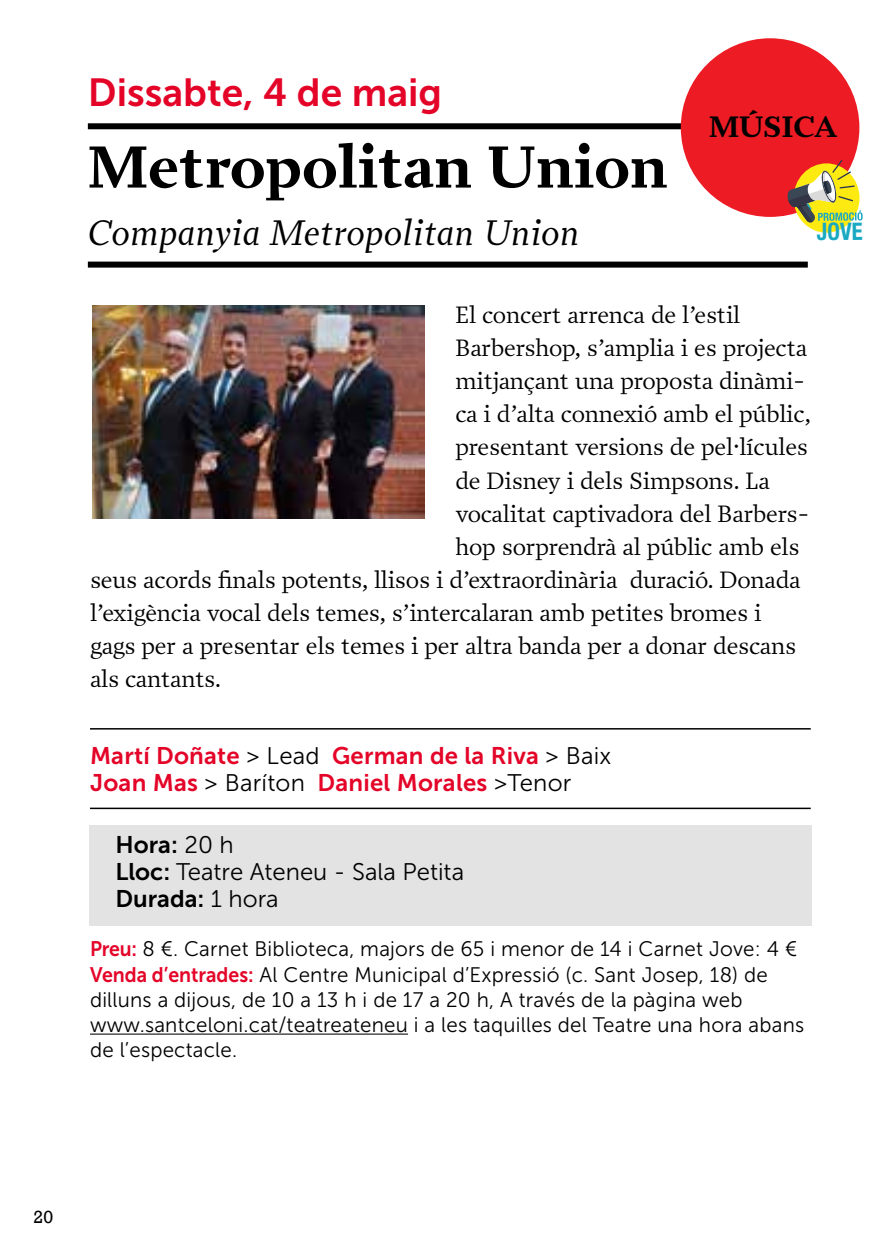
<style>
.page{position:relative;width:893px;height:1259px;background:#fff}
.page>*{position:absolute;margin:0;border:0;box-sizing:border-box;transform-origin:0 0}
.t1{font:700 60px "Prensa";color:#000}
.t2{font:39px "Museo Sans 700";color:#e40428}
.t3{font:italic 36px "Prensa";color:#000}
.t4{font:700 30px "Prensa";color:#000}
.t5{font:24px "Prensa";letter-spacing:-.01em;color:#000}
.t6{font:24px/27px "Museo Sans 700";letter-spacing:.01em;color:#e40428}
.t7{font:24px "Museo Sans 300";color:#000}
.t8{font:24px "Museo Sans 700";color:#000}
.t9{font:700 condensed 24px "Helvetica Neue";color:#1aa9c2;scale:.95 1}
.t10{font:21px/25.2px "Museo Sans 300";letter-spacing:.01em;color:#000}
.t11{font:18px "Rockwell";color:#000}
.s1{font-family:"Museo Sans 300";color:#000}
.s2{font-family:"Museo Sans 300"}
.s3{font-family:"Museo Sans 700"}
.s4{font-family:"Museo Sans 700";color:#e40428}
</style>
<div class="page">
<div style="left:89px;top:825px;width:723px;height:100px;background:#e3e3e3"></div>
<hr style="left:90px;top:728px;width:721px;height:1px;background:#000">
<hr style="left:90px;top:807px;width:721px;height:2px;background:#000">
<hr style="left:90px;top:1033px;width:318px;height:1px;background:#000">
<div style="left:88px;top:123px;width:720px;height:6px;background:#000"></div>
<div style="left:88px;top:262px;width:720px;height:6px;background:#000"></div>
<img style="left:92px;top:305px;width:333px;height:213px">
<div style="left:681px;top:38px;width:178px;height:179px;background:#ed1c24;border-radius:50%"></div>
<div style="left:793px;top:163px;width:66px;height:70px;background:#fcea10;border-radius:50%"></div>
<svg style="left:787px;top:159px;width:76px;height:64px"></svg>
<h2 class="t2" style="left:88px;top:71px;width:356px">Dissabte, 4 de maig</h2>
<h1 class="t1" style="left:88px;top:131px;width:581px">Metropolitan Union</h1>
<h3 class="t3" style="left:88px;top:211px;width:493px">Companyia Metropolitan Union</h3>
<p class="t4" style="left:709px;top:109px;width:130px">MÚSICA</p>
<p class="t9" style="left:816px;top:212px;width:50px;rotate:-1deg">JOVE</p>
<p class="t5" style="left:455px;top:301px;width:286px">El concert arrenca de l’estil</p>
<p class="t5" style="left:455px;top:334px;width:353px">Barbershop, s’amplia i es projecta</p>
<p class="t5" style="left:455px;top:367px;width:351px">mitjançant una proposta dinàmi-</p>
<p class="t5" style="left:455px;top:400px;width:357px">ca i d’alta connexió amb el públic,</p>
<p class="t5" style="left:455px;top:433px;width:354px">presentant versions de pel·lícules</p>
<p class="t5" style="left:455px;top:466px;width:316px">de Disney i dels Simpsons. La</p>
<p class="t5" style="left:455px;top:499px;width:355px">vocalitat captivadora del Barbers-</p>
<p class="t5" style="left:455px;top:532px;width:346px">hop sorprendrà al públic amb els</p>
<p class="t5" style="left:90px;top:565px;width:712px">seus acords finals potents, llisos i d’extraordinària duració. Donada</p>
<p class="t5" style="left:90px;top:598px;width:673px">l’exigència vocal dels temes, s’intercalaran amb petites bromes i</p>
<p class="t5" style="left:90px;top:631px;width:708px">gags per a presentar els temes i per altra banda per a donar descans</p>
<p class="t5" style="left:90px;top:664px;width:133px">als cantants.</p>
<p class="t6" style="left:90px;top:742px;width:523px">Martí Doñate <span class="s1">&gt; Lead</span> German de la Riva <span class="s1">&gt; Baix<br></span>Joan Mas <span class="s1">&gt; Baríton</span> Daniel Morales <span class="s1">&gt;Tenor</span></p>
<p class="t8" style="left:116px;top:831px;width:120px">Hora: <span class="s2">20 h</span></p>
<p class="t7" style="left:116px;top:859px;width:350px"><span class="s3">Lloc:</span> Teatre Ateneu - Sala Petita</p>
<p class="t8" style="left:116px;top:885px;width:165px">Durada: <span class="s2">1 hora</span></p>
<p class="t10" style="left:90px;top:936px;width:716px"><span class="s4">Preu:</span> 8 €. Carnet Biblioteca, majors de 65 i menor de 14 i Carnet Jove: 4 € <span class="s4">Venda d’entrades:</span> Al Centre Municipal d’Expressió (c. Sant Josep, 18) de dilluns a dijous, de 10 a 13 h i de 17 a 20 h, A través de la pàgina web www.santceloni.cat/teatreateneu i a les taquilles del Teatre una hora abans de l’espectacle.</p>
<p class="t11" style="left:34px;top:1206px;width:21px">20</p>
</div>
